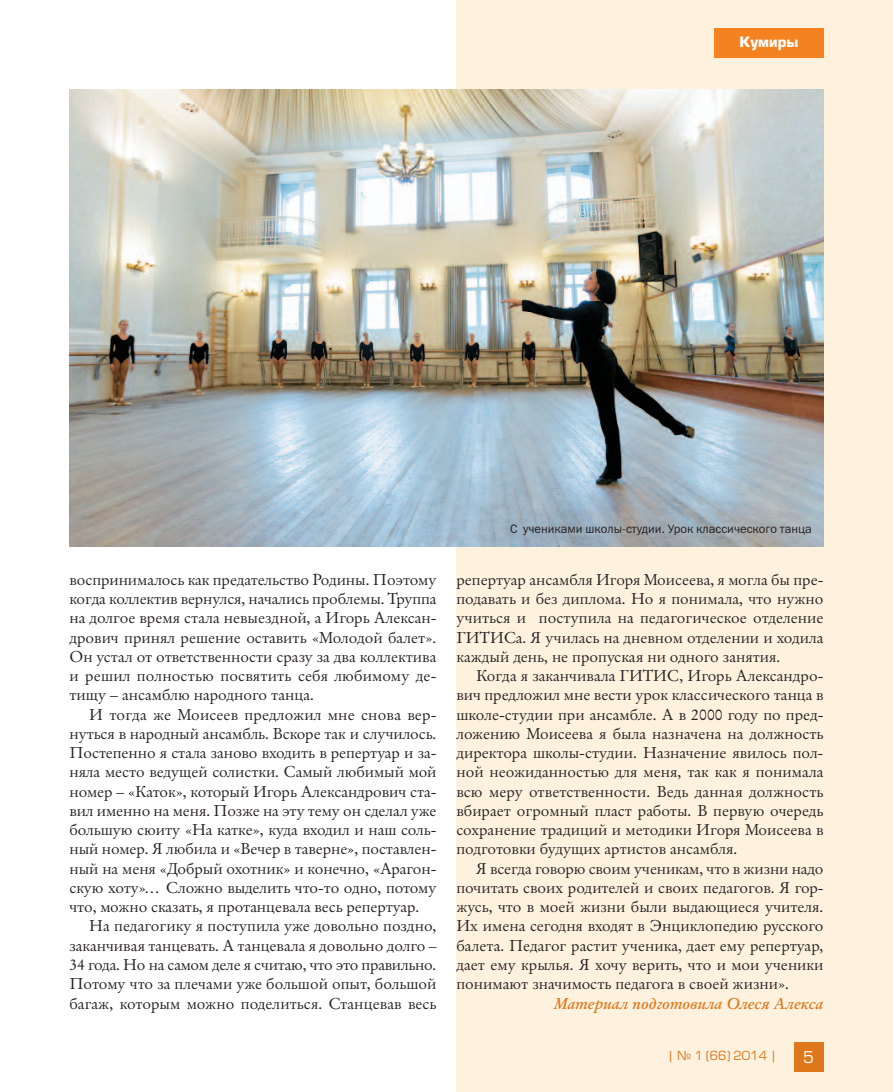
<style>
.page{position:relative;width:893px;height:1092px;background:#fff}
.page>*{position:absolute;margin:0;border:0;box-sizing:border-box;transform-origin:0 0}
.t1{font:15.75px/19.2px "Original Garamond CBT";color:#231f20;text-align:justify}
.t2{font:italic 700 15.75px "Original Garamond CBT";color:#df771b}
.t3{font:15.75px "Europe C";color:#fff}
.t4{font:700 14px "Europe C";color:#fff}
.t5{font:12.25px "Franklin Gothic Book C";color:#231f20}
.t6{font:12.25px "Europe C";color:#df771b}
</style>
<div class="page">
<div style="left:456px;top:0;width:437px;height:1091px;background:#fef2df"></div>
<img style="left:69px;top:89px;width:754px;height:457px">
<div style="left:714px;top:28px;width:109px;height:30px;background:#f58220"></div>
<div style="left:794px;top:1042px;width:29px;height:29px;background:#df771b"></div>
<p class="t4" style="left:740px;top:37px;width:60px">Кумиры</p>
<p class="t1" style="left:69px;top:571px;width:369px">воспринималось как предательство Родины. Поэтому когда коллектив вернулся, начались проблемы. Труппа на долгое время стала невыездной, а Игорь Алексан&shy;дрович принял решение оставить «Молодой балет».<br>Он устал от ответственности сразу за два коллектива и решил полностью посвятить себя любимому де&shy;тищу – ансамблю народного танца.</p>
<p class="t1" style="left:69px;top:706px;width:369px;text-indent:20px">И тогда же Моисеев предложил мне снова вер&shy;нуться в народный ансамбль. Вскоре так и случилось.<br>Постепенно я стала заново входить в репертуар и за&shy;няла место ведущей солистки. Самый любимый мой номер – «Каток», который Игорь Александрович ста&shy;вил именно на меня. Позже на эту тему он сделал уже большую сюиту «На катке», куда входил и наш соль&shy;ный номер. Я любила и «Вечер в таверне», поставлен&shy;ный на меня «Добрый охотник» и конечно, «Арагон&shy;скую хоту»… Сложно выделить что-то одно, потому что, можно сказать, я протанцевала весь репертуар.</p>
<p class="t1" style="left:69px;top:918px;width:369px;text-indent:20px">На педагогику я поступила уже довольно поздно, заканчивая танцевать. А танцевала я довольно долго – 34 года. Но на самом деле я считаю, что это правильно.<br>Потому что за плечами уже большой опыт, большой багаж, которым можно поделиться. Станцевав весь</p>
<p class="t5" style="left:510px;top:521px;width:303px">С учениками школы-студии. Урок классического танца</p>
<p class="t1" style="left:456px;top:571px;width:369px">репертуар ансамбля Игоря Моисеева, я могла бы пре&shy;подавать и без диплома. Но я понимала, что нужно учиться и поступила на педагогическое отделение ГИТИСа. Я училась на дневном отделении и ходила каждый день, не пропуская ни одного занятия.</p>
<p class="t1" style="left:456px;top:668px;width:369px;text-indent:20px">Когда я заканчивала ГИТИС, Игорь Александро&shy;вич предложил мне вести урок классического танца в школе-студии при ансамбле. А в 2000 году по пред&shy;ложению Моисеева я была назначена на должность директора школы-студии. Назначение явилось пол&shy;ной неожиданностью для меня, так как я понимала всю меру ответственности. Ведь данная должность вбирает огромный пласт работы. В первую очередь сохранение традиций и методики Игоря Моисеева в подготовки будущих артистов ансамбля.</p>
<p class="t1" style="left:456px;top:860px;width:369px;text-indent:20px">Я всегда говорю своим ученикам, что в жизни надо почитать своих родителей и своих педагогов. Я гор&shy;жусь, что в моей жизни были выдающиеся учителя.<br>Их имена сегодня входят в Энциклопедию русского балета. Педагог растит ученика, дает ему репертуар, дает ему крылья. Я хочу верить, что и мои ученики понимают значимость педагога в своей жизни».</p>
<p class="t2" style="left:554px;top:997px;width:271px">Материал подготовила Олеся Алекса</p>
<p class="t6" style="left:667px;top:1051px;width:111px">| № 1 (66) 2014 |</p>
<p class="t3" style="left:803px;top:1050px;width:12px">5</p>
</div>
